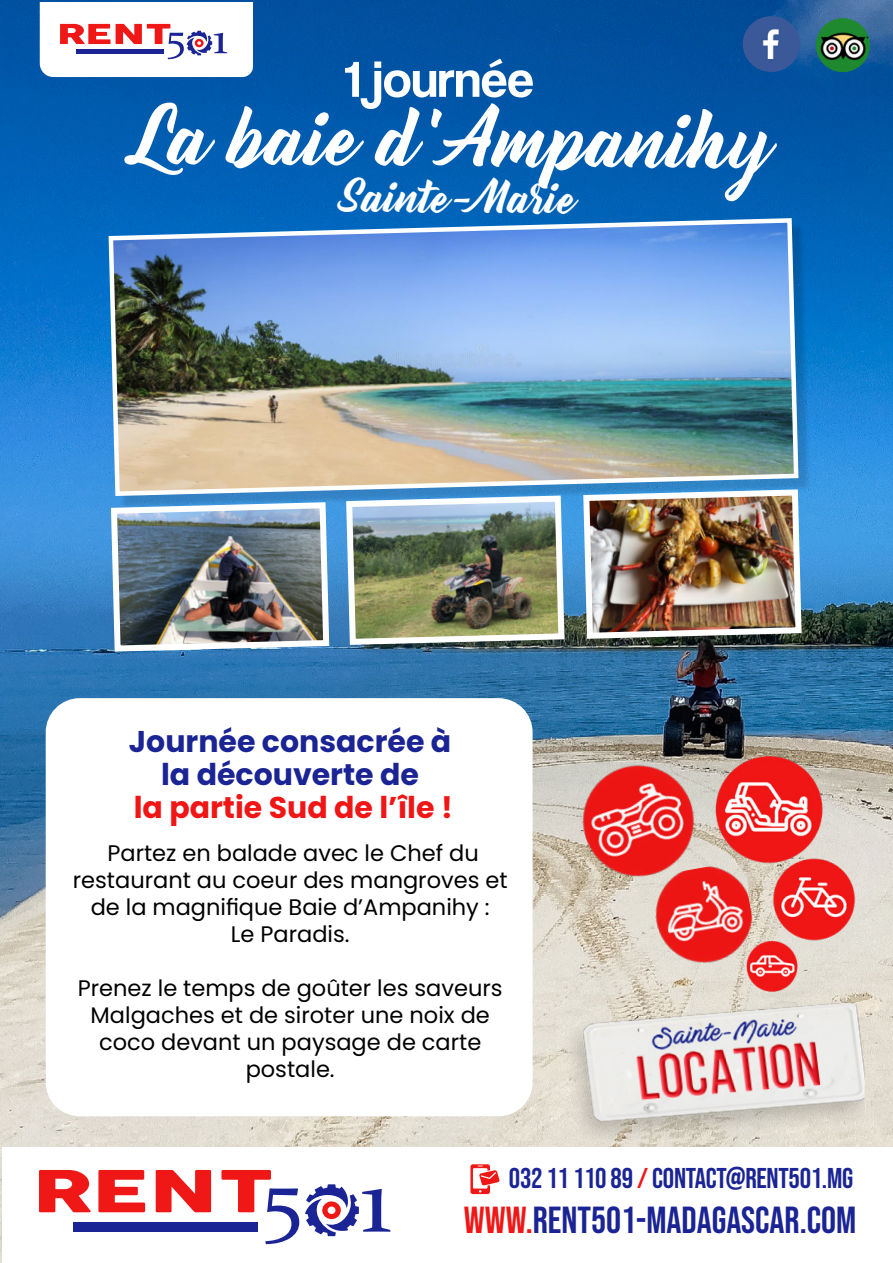
<style>
.page{position:relative;width:893px;height:1263px;background:#fff}
.page>*{position:absolute;margin:0;border:0;box-sizing:border-box;transform-origin:0 0}
.t1{font:72px "Bernadette";color:#fff}
.t2{font:52.5px "Coolvetica Rg";color:#fff}
.t3{font:40.5px "Bernadette";color:#fff}
.t4{font:37.5px "Bebas Neue";color:#1a2494}
.t5{font:700 30px/33px "Poppins";color:#1a2494;text-align:center}
.t6{font:700 30px "Poppins";color:#f01616}
.t7{font:28.5px "Bebas Neue";letter-spacing:-.01em;color:#1a2494}
.t8{font:22.5px/27px "Poppins";color:#000;text-align:center}
.s1{color:#f01717}
</style>
<div class="page">
<img style="left:0;top:0;width:893px;height:1263px">
<div style="left:3px;top:1147px;width:890px;height:116px;background:#fff"></div>
<img style="left:106px;top:216px;width:695px;height:282px">
<svg style="left:40px;top:2px;width:213px;height:75px"></svg>
<div style="left:743px;top:16px;width:57px;height:56px;background:#3b5998;border-radius:50%"></div>
<img style="left:762px;top:29px;width:17px;height:30px">
<img style="left:816px;top:18px;width:54px;height:54px;border-radius:27px">
<svg style="left:470px;top:1164px;width:30px;height:30px"></svg>
<svg style="left:39px;top:1170px;width:52px;height:42px"></svg>
<svg style="left:98px;top:1170px;width:47px;height:42px"></svg>
<svg style="left:156px;top:1170px;width:55px;height:42px"></svg>
<div style="left:73px;top:1222px;width:185px;height:9px;background:#1a2494"></div>
<svg style="left:221px;top:1170px;width:78px;height:74px"></svg>
<svg style="left:305px;top:1184px;width:85px;height:52px"></svg>
<img style="left:557px;top:991px;width:308px;height:149px">
<img style="left:561px;top:743px;width:155px;height:155px">
<img style="left:644px;top:860px;width:115px;height:116px">
<img style="left:710px;top:750px;width:117px;height:117px">
<img style="left:770px;top:854px;width:89px;height:90px">
<img style="left:744px;top:938px;width:55px;height:56px">
<div style="left:46px;top:698px;width:487px;height:418px;background:#fff;border-radius:34px"></div>
<img style="left:108px;top:499px;width:224px;height:156px">
<img style="left:343px;top:492px;width:224px;height:156px">
<img style="left:580px;top:486px;width:225px;height:156px">
<h2 class="t2" style="left:345px;top:48px;width:191px">1 journée</h2>
<h1 class="t1" style="left:134px;top:82px;width:642px">La baie d’Ampanihy</h1>
<h3 class="t3" style="left:343px;top:165px;width:236px">Sainte-Marie</h3>
<h3 class="t5" style="left:129px;top:725px;width:324px">Journée consacrée à la découverte de</h3>
<h3 class="t6" style="left:134px;top:790px;width:320px">la partie Sud de l’île !</h3>
<p class="t8" style="left:73px;top:840px;width:436px">Partez en balade avec le Chef du restaurant au coeur des mangroves et de la magnifique Baie d’Ampanihy :<br>Le Paradis.</p>
<p class="t8" style="left:78px;top:975px;width:426px">Prenez le temps de goûter les saveurs<br>Malgaches et de siroter une noix de coco devant un paysage de carte postale.</p>
<p class="t7" style="left:509px;top:1161px;width:346px">032 11 110 89 <span class="s1">/</span> CONTACT@RENT501.MG</p>
<h3 class="t4" style="left:464px;top:1199px;width:394px"><span class="s1">WWW.</span>RENT501-MADAGASCAR.COM</h3>
</div>
